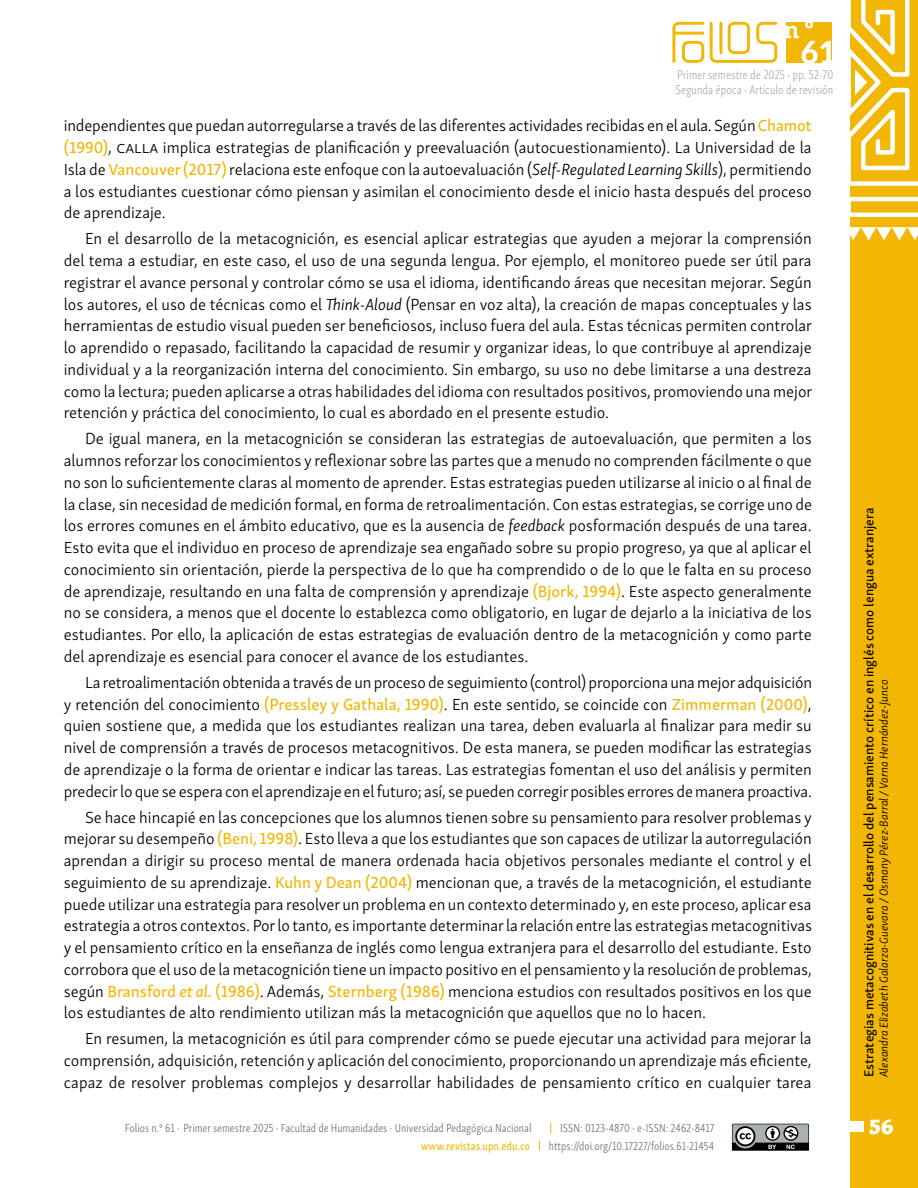
<style>
.page{position:relative;width:918px;height:1188px;background:#fff}
.page>*{position:absolute;margin:0;border:0;box-sizing:border-box;transform-origin:0 0}
.t1{font:800 22.5px "Skolar Latin";color:#fff}
.Parrafo_sangria{font:300 16.5px/21.8px "Skolar Sans PE";color:#000;text-align:justify}
.t2{font:13.5px "Skolar Sans PE Me";color:#000}
.t3{font:12.9px/15.5px "Skolar Sans Latn Cp El";color:#939598}
.t4{font:300 12px "Skolar Sans Latn Cp";color:#6d6e71}
.t5{font:italic 300 12px "Skolar Sans PE";color:#000}
.t6{font:12px "Skolar Sans Latn Cp Me";color:#f2b705}
.s1{font-family:"Skolar Sans PE Me";font-weight:400;color:#f2b705}
.s2{font-style:italic}
.s3{font-family:"Skolar Sans PE Me It";font-weight:400;color:#f2b705}
</style>
<div class="page">
<div style="left:850px;top:0;width:68px;height:1188px;background:#f2b705"></div>
<svg style="left:850px;top:0;width:68px;height:241px"></svg>
<svg style="left:672px;top:22px;width:32px;height:41px"></svg>
<svg style="left:710px;top:22px;width:67px;height:41px"></svg>
<svg style="left:732px;top:1124px;width:77px;height:27px;background:#737774"></svg>
<div style="left:849px;top:1121px;width:14px;height:11px;background:#fff"></div>
<svg style="left:786px;top:22px;width:46px;height:41px"></svg>
<p class="t3" style="left:676px;top:66px;width:159px">Primer semestre de 2025 ▪ pp. 52-70<br>Segunda época ▪ Artículo de revisión</p>
<p class="Parrafo_sangria" style="left:64px;top:114px;width:749px">independientes que puedan autorregularse a través de las diferentes actividades recibidas en el aula. Según <span class="s1">Chamot (1990)</span>, calla implica estrategias de planificación y preevaluación (autocuestionamiento). La Universidad de la Isla de <span class="s1">Vancouver (2017)</span> relaciona este enfoque con la autoevaluación (<span class="s2">Self-Regulated Learning Skills</span>), permitiendo a los estudiantes cuestionar cómo piensan y asimilan el conocimiento desde el inicio hasta después del proceso de aprendizaje.</p>
<p class="Parrafo_sangria" style="left:64px;top:227px;width:750px;text-indent:21px">En el desarrollo de la metacognición, es esencial aplicar estrategias que ayuden a mejorar la comprensión del tema a estudiar, en este caso, el uso de una segunda lengua. Por ejemplo, el monitoreo puede ser útil para registrar el avance personal y controlar cómo se usa el idioma, identificando áreas que necesitan mejorar. Según los autores, el uso de técnicas como el <span class="s2">Think-Aloud</span> (Pensar en voz alta), la creación de mapas conceptuales y las herramientas de estudio visual pueden ser beneficiosos, incluso fuera del aula. Estas técnicas permiten controlar lo aprendido o repasado, facilitando la capacidad de resumir y organizar ideas, lo que contribuye al aprendizaje individual y a la reorganización interna del conocimiento. Sin embargo, su uso no debe limitarse a una destreza como la lectura; pueden aplicarse a otras habilidades del idioma con resultados positivos, promoviendo una mejor retención y práctica del conocimiento, lo cual es abordado en el presente estudio.</p>
<p class="Parrafo_sangria" style="left:64px;top:427px;width:750px;text-indent:21px">De igual manera, en la metacognición se consideran las estrategias de autoevaluación, que permiten a los alumnos reforzar los conocimientos y reflexionar sobre las partes que a menudo no comprenden fácilmente o que no son lo suficientemente claras al momento de aprender. Estas estrategias pueden utilizarse al inicio o al final de la clase, sin necesidad de medición formal, en forma de retroalimentación. Con estas estrategias, se corrige uno de los errores comunes en el ámbito educativo, que es la ausencia de <span class="s2">feedback</span> posformación después de una tarea.<br>Esto evita que el individuo en proceso de aprendizaje sea engañado sobre su propio progreso, ya que al aplicar el conocimiento sin orientación, pierde la perspectiva de lo que ha comprendido o de lo que le falta en su proceso de aprendizaje, resultando en una falta de comprensión y aprendizaje <span class="s1">(Bjork, 1994)</span>. Este aspecto generalmente no se considera, a menos que el docente lo establezca como obligatorio, en lugar de dejarlo a la iniciativa de los estudiantes. Por ello, la aplicación de estas estrategias de evaluación dentro de la metacognición y como parte del aprendizaje es esencial para conocer el avance de los estudiantes.</p>
<p class="Parrafo_sangria" style="left:64px;top:670px;width:750px;text-indent:21px">La retroalimentación obtenida a través de un proceso de seguimiento (control) proporciona una mejor adquisición y retención del conocimiento <span class="s1">(Pressley y Gathala, 1990)</span>. En este sentido, se coincide con <span class="s1">Zimmerman (2000)</span>, quien sostiene que, a medida que los estudiantes realizan una tarea, deben evaluarla al finalizar para medir su nivel de comprensión a través de procesos metacognitivos. De esta manera, se pueden modificar las estrategias de aprendizaje o la forma de orientar e indicar las tareas. Las estrategias fomentan el uso del análisis y permiten predecir lo que se espera con el aprendizaje en el futuro; así, se pueden corregir posibles errores de manera proactiva.</p>
<p class="Parrafo_sangria" style="left:64px;top:805px;width:750px;text-indent:21px">Se hace hincapié en las concepciones que los alumnos tienen sobre su pensamiento para resolver problemas y mejorar su desempeño <span class="s1">(Beni, 1998)</span>. Esto lleva a que los estudiantes que son capaces de utilizar la autorregulación aprendan a dirigir su proceso mental de manera ordenada hacia objetivos personales mediante el control y el seguimiento de su aprendizaje. <span class="s1">Kuhn y Dean (2004)</span> mencionan que, a través de la metacognición, el estudiante puede utilizar una estrategia para resolver un problema en un contexto determinado y, en este proceso, aplicar esa estrategia a otros contextos. Por lo tanto, es importante determinar la relación entre las estrategias metacognitivas y el pensamiento crítico en la enseñanza de inglés como lengua extranjera para el desarrollo del estudiante. Esto corrobora que el uso de la metacognición tiene un impacto positivo en el pensamiento y la resolución de problemas, según <span class="s1">Bransford</span> <span class="s3">et al.</span> <span class="s1">(1986)</span>. Además, <span class="s1">Sternberg (1986)</span> menciona estudios con resultados positivos en los que los estudiantes de alto rendimiento utilizan más la metacognición que aquellos que no lo hacen.</p>
<p class="Parrafo_sangria" style="left:64px;top:1027px;width:749px;text-indent:21px">En resumen, la metacognición es útil para comprender cómo se puede ejecutar una actividad para mejorar la comprensión, adquisición, retención y aplicación del conocimiento, proporcionando un aprendizaje más eficiente, capaz de resolver problemas complejos y desarrollar habilidades de pensamiento crítico en cualquier tarea</p>
<p class="t2" style="left:858px;top:1077px;width:571px;rotate:-90deg">Estrategias metacognitivas en el desarrollo del pensamiento crítico en inglés como lengua extranjera</p>
<p class="t5" style="left:875px;top:1077px;width:399px;rotate:-90deg">Alexandra Elizabeth Galarza-Guevara / Osmany Pérez-Barral / Varna Hernández-Junco</p>
<p class="t4" style="left:125px;top:1119px;width:408px">Folios n.º 61 ▪ Primer semestre 2025 ▪ Facultad de Humanidades ▪ Universidad Pedagógica Nacional</p>
<p class="t4" style="left:560px;top:1119px;width:156px">ISSN: 0123-4870 ▪ e-ISSN: 2462-8417</p>
<h1 class="t1" style="left:869px;top:1107px;width:26px">56</h1>
<p class="t6" style="left:421px;top:1136px;width:111px">www.revistas.upn.edu.co</p>
<p class="t4" style="left:549px;top:1137px;width:167px">https://doi.org/10.17227/folios.61-21454</p>
</div>
